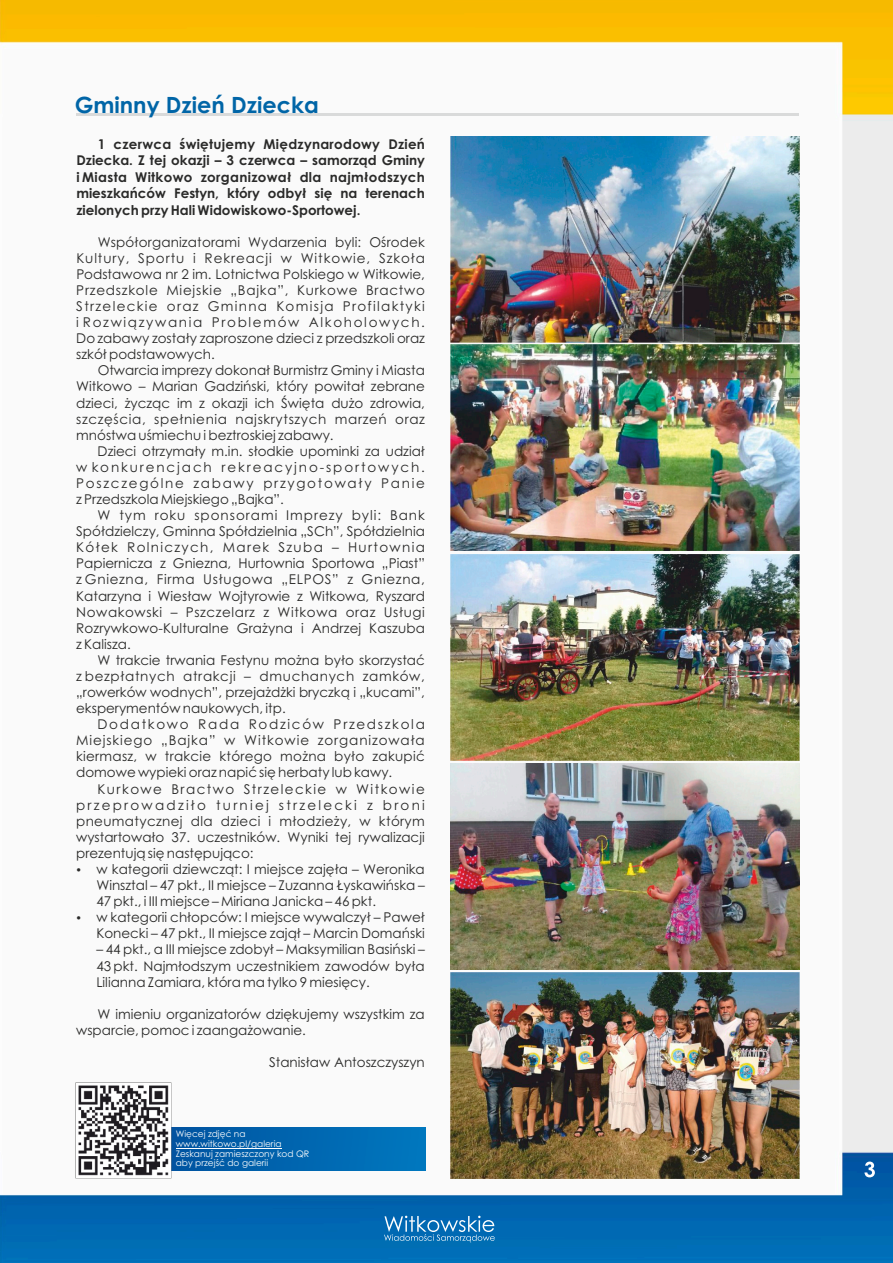
<style>
.page{position:relative;width:893px;height:1263px;background:#fff}
.page>*{position:absolute;margin:0;border:0;box-sizing:border-box;transform-origin:0 0}
.t1{font:700 22.35px "Century Gothic";color:#0065a7}
.t2{font:13.5px/16px "Century Gothic";color:#2a2a29;text-align:justify}
.t3{font:700 13.5px/16.4px "Century Gothic";color:#2a2a29;text-align:justify}
.t4{font:9px/9.6px "Century Gothic";color:#fefefe}
</style>
<div class="page">
<img style="left:0;top:0;width:893px;height:1263px">
<svg style="left:864px;top:1161px;width:11px;height:16px"></svg>
<svg style="left:384px;top:1216px;width:111px;height:26px;background:#3386c1"></svg>
<hr style="left:76px;top:113px;width:723px;height:3px;background:#d9dada">
<hr style="left:451px;top:971px;width:348px;height:2px;background:#fefefe">
<div style="left:170px;top:1127px;width:255px;height:43px;background:linear-gradient(to right,#0053a0,#0078be)"></div>
<hr style="left:176px;top:1148px;width:106px;height:1px;background:#fefefe">
<svg style="left:75px;top:1082px;width:97px;height:97px"></svg>
<img style="left:77px;top:1084px;width:93px;height:93px">
<img style="left:450px;top:136px;width:350px;height:206px">
<img style="left:450px;top:345px;width:350px;height:206px">
<img style="left:450px;top:554px;width:350px;height:206px">
<img style="left:450px;top:972px;width:350px;height:206px">
<img style="left:451px;top:763px;width:348px;height:206px">
<svg style="left:77px;top:916px;width:3px;height:4px"></svg>
<h1 class="t1" style="left:75px;top:96px;width:246px">Gminny Dzień Dziecka</h1>
<p class="t3" style="left:76px;top:137px;width:350px;text-indent:21px">1 czerwca świętujemy Międzynarodowy Dzień Dziecka. Z tej okazji – 3 czerwca – samorząd Gminy i Miasta Witkowo zorganizował dla najmłodszych mieszkańców Festyn, który odbył się na terenach zielonych przy Hali Widowiskowo-Sportowej.</p>
<p class="t2" style="left:76px;top:235px;width:350px;text-indent:21px">Współorganizatorami Wydarzenia byli: Ośrodek Kultury, Sportu i Rekreacji w Witkowie, Szkoła Podstawowa nr 2 im. Lotnictwa Polskiego w Witkowie, Przedszkole Miejskie „Bajka”, Kurkowe Bractwo Strzeleckie oraz Gminna Komisja Profilaktyki i Rozwiązywania Problemów Alkoholowych.<br>Do zabawy zostały zaproszone dzieci z przedszkoli oraz szkół podstawowych.</p>
<p class="t2" style="left:76px;top:364px;width:350px;text-indent:21px">Otwarcia imprezy dokonał Burmistrz Gminy i Miasta Witkowo – Marian Gadziński, który powitał zebrane dzieci, życząc im z okazji ich Święta dużo zdrowia, szczęścia, spełnienia najskrytszych marzeń oraz mnóstwa uśmiechu i beztroskiej zabawy.</p>
<p class="t2" style="left:76px;top:444px;width:350px;text-indent:21px">Dzieci otrzymały m.in. słodkie upominki za udział w konkurencjach rekreacyjno-sportowych.<br>Poszczególne zabawy przygotowały Panie z Przedszkola Miejskiego „Bajka”.</p>
<p class="t2" style="left:76px;top:508px;width:350px;text-indent:21px">W tym roku sponsorami Imprezy byli: Bank Spółdzielczy, Gminna Spółdzielnia „SCh”, Spółdzielnia Kółek Rolniczych, Marek Szuba – Hurtownia Papiernicza z Gniezna, Hurtownia Sportowa „Piast” z Gniezna, Firma Usługowa „ELPOS” z Gniezna, Katarzyna i Wiesław Wojtyrowie z Witkowa, Ryszard Nowakowski – Pszczelarz z Witkowa oraz Usługi Rozrywkowo-Kulturalne Grażyna i Andrzej Kaszuba z Kalisza.</p>
<p class="t2" style="left:76px;top:653px;width:350px;text-indent:21px">W trakcie trwania Festynu można było skorzystać z bezpłatnych atrakcji – dmuchanych zamków, „rowerków wodnych”, przejażdżki bryczką i „kucami”, eksperymentów naukowych, itp.</p>
<p class="t2" style="left:76px;top:717px;width:350px;text-indent:21px">Dodatkowo Rada Rodziców Przedszkola Miejskiego „Bajka” w Witkowie zorganizowała kiermasz, w trakcie którego można było zakupić domowe wypieki oraz napić się herbaty lub kawy.</p>
<p class="t2" style="left:76px;top:782px;width:350px;text-indent:21px">Kurkowe Bractwo Strzeleckie w Witkowie przeprowadziło turniej strzelecki z broni pneumatycznej dla dzieci i młodzieży, w którym wystartowało 37. uczestników. Wyniki tej rywalizacji prezentują się następująco:</p>
<p class="t2" style="left:96px;top:862px;width:330px;text-align:left">w kategorii dziewcząt: I miejsce zajęła – Weronika Winsztal – 47 pkt., II miejsce – Zuzanna Łyskawińska – 47 pkt., i III miejsce – Miriana Janicka – 46 pkt.<br>w kategorii chłopców: I miejsce wywalczył – Paweł Konecki – 47 pkt., II miejsce zajął – Marcin Domański</p>
<p class="t2" style="left:96px;top:943px;width:330px">– 44 pkt., a III miejsce zdobył – Maksymilian Basiński – 43 pkt. Najmłodszym uczestnikiem zawodów była Lilianna Zamiara, która ma tylko 9 miesięcy.</p>
<p class="t2" style="left:76px;top:1007px;width:350px;text-indent:21px">W imieniu organizatorów dziękujemy wszystkim za wsparcie, pomoc i zaangażowanie.</p>
<p class="t2" style="left:269px;top:1055px;width:157px">Stanisław Antoszczyszyn</p>
<p class="t4" style="left:176px;top:1130px;width:135px">Więcej zdjęć na www.witkowo.pl/galeria<br>Zeskanuj zamieszczony kod QR aby przejść do galerii</p>
</div>
